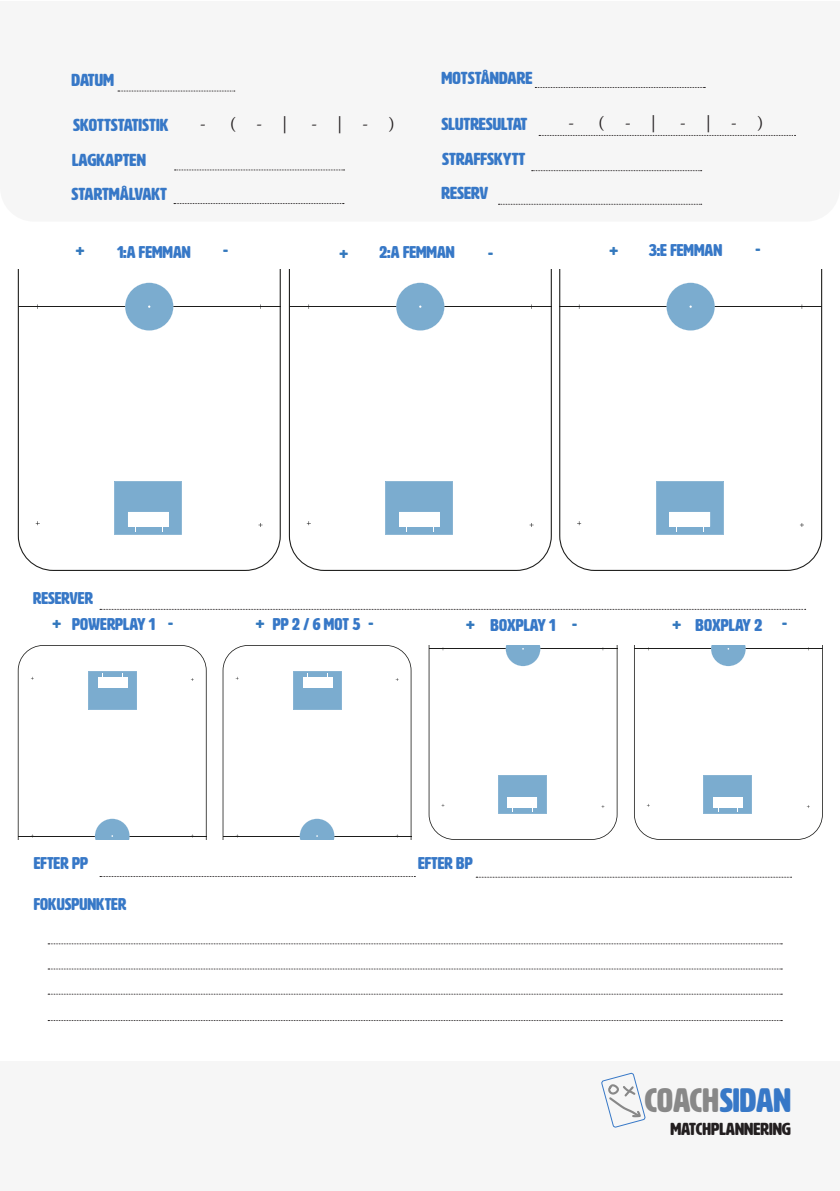
<style>
.page{position:relative;width:840px;height:1191px;background:#fff}
.page>*{position:absolute;margin:0;border:0;box-sizing:border-box;transform-origin:0 0}
.t1{font:33.4px "HWT Artz";color:#888}
.t2{font:17.2px "HWT Artz";color:#3778c7}
.t3{font:17.2px "Minion Pro";color:#231f20}
.t4{font:17.2px "HWT Artz";color:#231f20}
.t5{font:16.8px "HWT Artz";color:#3778c7}
.t6{font:16.8px "HWT Artz";color:#3378bd}
.s1{color:#3778c7}
</style>
<div class="page">
<div style="left:117px;top:86px;width:679px;height:119px;background:#f6f6f6"></div>
<div style="left:0;top:1061px;width:839px;height:130px;background:#f6f6f6"></div>
<svg style="left:601px;top:1072px;width:44px;height:56px"></svg>
<svg style="left:118px;top:91px;width:117px;height:1px"></svg>
<svg style="left:538px;top:135px;width:257px;height:1px"></svg>
<svg style="left:100px;top:609px;width:705px;height:1px"></svg>
<svg style="left:174px;top:203px;width:170px;height:1px"></svg>
<svg style="left:498px;top:204px;width:203px;height:1px"></svg>
<svg style="left:100px;top:876px;width:315px;height:1px"></svg>
<svg style="left:476px;top:877px;width:315px;height:1px"></svg>
<svg style="left:48px;top:943px;width:733px;height:1px"></svg>
<svg style="left:48px;top:968px;width:733px;height:1px"></svg>
<svg style="left:48px;top:993px;width:733px;height:1px"></svg>
<svg style="left:48px;top:1020px;width:733px;height:1px"></svg>
<svg style="left:222px;top:645px;width:189px;height:195px"></svg>
<svg style="left:428px;top:645px;width:189px;height:195px"></svg>
<svg style="left:634px;top:645px;width:188px;height:195px"></svg>
<svg style="left:18px;top:645px;width:188px;height:195px"></svg>
<svg style="left:559px;top:270px;width:262px;height:301px"></svg>
<svg style="left:576px;top:304px;width:5px;height:5px"></svg>
<svg style="left:799px;top:304px;width:4px;height:5px"></svg>
<svg style="left:576px;top:521px;width:5px;height:4px"></svg>
<svg style="left:799px;top:523px;width:4px;height:4px"></svg>
<hr style="left:559px;top:306px;width:262px;height:1px;background:#1d1d1b">
<svg style="left:655px;top:482px;width:68px;height:53px"></svg>
<svg style="left:666px;top:283px;width:48px;height:48px"></svg>
<svg style="left:18px;top:270px;width:262px;height:301px"></svg>
<svg style="left:36px;top:304px;width:4px;height:5px"></svg>
<svg style="left:258px;top:304px;width:4px;height:5px"></svg>
<svg style="left:36px;top:521px;width:4px;height:4px"></svg>
<svg style="left:258px;top:523px;width:4px;height:4px"></svg>
<hr style="left:18px;top:306px;width:262px;height:1px;background:#1d1d1b">
<svg style="left:115px;top:482px;width:67px;height:53px"></svg>
<svg style="left:125px;top:283px;width:48px;height:48px"></svg>
<svg style="left:289px;top:270px;width:262px;height:301px"></svg>
<svg style="left:306px;top:304px;width:4px;height:5px"></svg>
<svg style="left:529px;top:304px;width:4px;height:5px"></svg>
<svg style="left:306px;top:521px;width:4px;height:4px"></svg>
<svg style="left:529px;top:523px;width:4px;height:4px"></svg>
<hr style="left:289px;top:306px;width:262px;height:1px;background:#1d1d1b">
<svg style="left:385px;top:482px;width:68px;height:53px"></svg>
<svg style="left:396px;top:283px;width:48px;height:48px"></svg>
<svg style="left:174px;top:170px;width:170px;height:1px"></svg>
<svg style="left:531px;top:170px;width:170px;height:1px"></svg>
<svg style="left:535px;top:87px;width:170px;height:1px"></svg>
<p class="t2" style="left:71px;top:71px;width:44px">DATUM</p>
<p class="t2" style="left:73px;top:116px;width:97px">SKOTTSTATISTIK</p>
<p class="t3" style="left:200px;top:112px;width:89px">- ( - |</p>
<p class="t3" style="left:311px;top:112px;width:85px">- | - )</p>
<p class="t2" style="left:441px;top:69px;width:92px">MOTSTÅNDARE</p>
<p class="t2" style="left:441px;top:115px;width:87px">SLUTRESULTAT</p>
<p class="t3" style="left:568px;top:111px;width:89px">- ( - |</p>
<p class="t3" style="left:679px;top:111px;width:85px">- | - )</p>
<p class="t2" style="left:72px;top:151px;width:75px">LAGKAPTEN</p>
<p class="t2" style="left:442px;top:150px;width:85px">STRAFFSKYTT</p>
<p class="t2" style="left:71px;top:184px;width:97px">STARTMÅLVAKT</p>
<p class="t2" style="left:441px;top:184px;width:48px">RESERV</p>
<p class="t5" style="left:117px;top:243px;width:75px">1:A FEMMAN</p>
<p class="t5" style="left:379px;top:243px;width:77px">2:A FEMMAN</p>
<p class="t5" style="left:648px;top:241px;width:75px">3:E FEMMAN</p>
<p class="t6" style="left:76px;top:243px;width:10px">+</p>
<p class="t6" style="left:223px;top:243px;width:6px">-</p>
<p class="t6" style="left:339px;top:245px;width:10px">+</p>
<p class="t6" style="left:488px;top:245px;width:6px">-</p>
<p class="t6" style="left:609px;top:243px;width:10px">+</p>
<p class="t6" style="left:755px;top:242px;width:6px">-</p>
<p class="t5" style="left:33px;top:589px;width:61px">RESERVER</p>
<p class="t5" style="left:72px;top:615px;width:84px">POWERPLAY 1</p>
<p class="t5" style="left:273px;top:615px;width:89px">PP 2 / 6 MOT 5</p>
<p class="t5" style="left:490px;top:616px;width:66px">BOXPLAY 1</p>
<p class="t5" style="left:695px;top:616px;width:68px">BOXPLAY 2</p>
<p class="t6" style="left:52px;top:616px;width:10px">+</p>
<p class="t6" style="left:168px;top:616px;width:6px">-</p>
<p class="t6" style="left:256px;top:616px;width:10px">+</p>
<p class="t6" style="left:368px;top:616px;width:6px">-</p>
<p class="t6" style="left:466px;top:617px;width:10px">+</p>
<p class="t6" style="left:572px;top:617px;width:6px">-</p>
<p class="t6" style="left:672px;top:617px;width:10px">+</p>
<p class="t6" style="left:781px;top:616px;width:6px">-</p>
<p class="t5" style="left:34px;top:854px;width:56px">EFTER PP</p>
<p class="t5" style="left:418px;top:854px;width:56px">EFTER BP</p>
<p class="t5" style="left:34px;top:895px;width:94px">FOKUSPUNKTER</p>
<p class="t1" style="left:644px;top:1083px;width:147px">COACH <span class="s1">SIDAN</span></p>
<p class="t4" style="left:670px;top:1120px;width:122px">MATCHPLANNERING</p>
</div>
